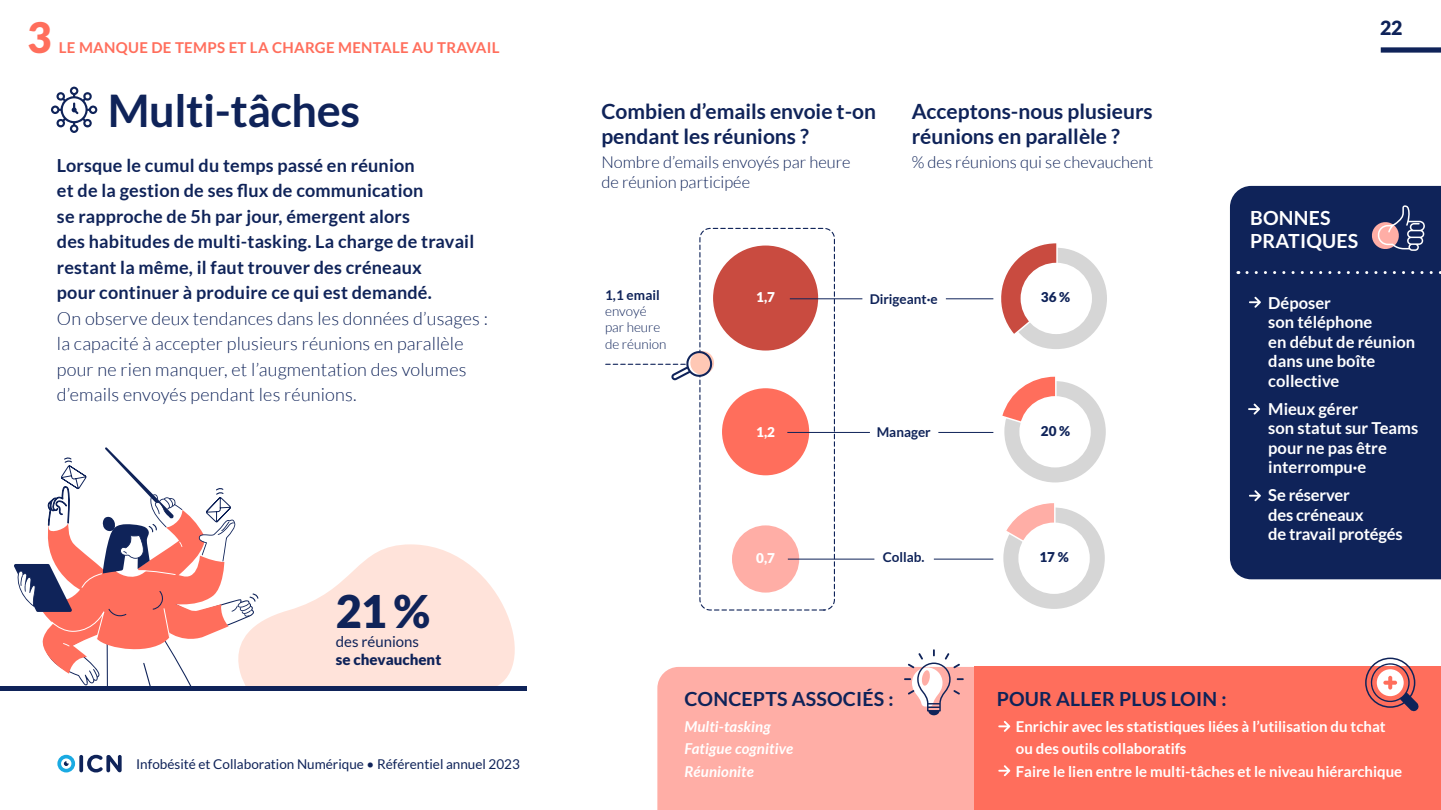
<style>
.page{position:relative;width:1441px;height:810px;background:#fff}
.page>*{position:absolute;margin:0;border:0;box-sizing:border-box;transform-origin:0 0}
.t1{font:700 45px "Lato";letter-spacing:-.01em;color:#0f2359}
.t2{font:900 45px "Lato";color:#0f2359}
.t3{font:900 42px "Lato";color:#ff6e5c}
.t4{font:700 21px/25.2px "Lato";color:#0f2359}
.t5{font:700 19.5px "Lato";letter-spacing:.01em;color:#0f2359}
.t6{font:700 19.5px/23.4px "Lato";letter-spacing:.01em;color:#fff}
.t7{font:900 19.5px "Lato";color:#0f2359}
.t8{font:700 18px/25.5px "Lato";letter-spacing:.01em;color:#0f2359}
.t9{font:700 16.5px/19.5px "Lato";color:#fff}
.t10{font:300 16.5px/19.8px "Lato";color:#0f2359}
.t11{font:700 15px/22.5px "Lato";color:#fff}
.t12{font:700 15px "Lato";letter-spacing:.02em;color:#ff6e5c}
.t13{font:italic 700 15px "Lato";letter-spacing:.01em;color:#fff}
.t14{font:900 15px/18px "Lato";color:#0f2359}
.t15{font:13.5px "Lato";color:#0f2359}
.t16{font:300 13.5px/16.2px "Lato";color:#0f2359}
.t17{font:700 13.5px "Lato";color:#0f2359}
.t18{font:900 13.5px "Lato";color:#fff}
.t19{font:900 13.5px "Lato";color:#0f2359}
.s1{font-weight:300}
.s2{font-weight:400}
.s3{font-weight:700}
</style>
<div class="page">
<div style="left:1380px;top:47px;width:60px;height:6px;background:#0f2359"></div>
<svg style="left:79px;top:755px;width:4px;height:17px"></svg>
<svg style="left:87px;top:755px;width:35px;height:17px"></svg>
<svg style="left:57px;top:755px;width:18px;height:17px"></svg>
<svg style="left:14px;top:447px;width:513px;height:243px"></svg>
<div style="left:1229px;top:186px;width:211px;height:393px;background:#0f2359"></div>
<svg style="left:1248px;top:297px;width:12px;height:11px"></svg>
<svg style="left:1370px;top:205px;width:54px;height:46px;background:#5f5c7f"></svg>
<svg style="left:1246px;top:271px;width:195px;height:3px"></svg>
<hr style="left:0;top:687px;width:526px;height:4px;background:#0f2359">
<div style="left:657px;top:667px;width:317px;height:143px;background:#ffaea6"></div>
<div style="left:974px;top:667px;width:466px;height:143px;background:#ff6e5c"></div>
<svg style="left:903px;top:649px;width:60px;height:66px"></svg>
<div style="left:1364px;top:658px;width:50px;height:50px;border:2px solid #0f2359;border-radius:50%"></div>
<svg style="left:1369px;top:663px;width:49px;height:48px"></svg>
<svg style="left:998px;top:721px;width:12px;height:11px"></svg>
<svg style="left:998px;top:765px;width:12px;height:11px"></svg>
<svg style="left:1247px;top:404px;width:12px;height:11px"></svg>
<svg style="left:1248px;top:490px;width:12px;height:11px"></svg>
<svg style="left:51px;top:87px;width:46px;height:46px"></svg>
<svg style="left:1001px;top:243px;width:105px;height:106px"></svg>
<div style="left:1020px;top:263px;width:71px;height:71px;background:#fff;border-radius:50%"></div>
<svg style="left:1002px;top:376px;width:103px;height:106px"></svg>
<div style="left:1019px;top:396px;width:71px;height:71px;background:#fff;border-radius:50%"></div>
<svg style="left:1003px;top:503px;width:101px;height:106px"></svg>
<div style="left:1018px;top:523px;width:71px;height:71px;background:#fff;border-radius:50%"></div>
<div style="left:731px;top:525px;width:68px;height:68px;background:#ffaea6;border-radius:34px"></div>
<div style="left:722px;top:388px;width:87px;height:87px;background:#ff6e5c;border-radius:44px"></div>
<div style="left:713px;top:246px;width:105px;height:105px;background:#c94b40;border-radius:53px"></div>
<hr style="left:789px;top:298px;width:73px;height:1px;background:#0f2359">
<hr style="left:945px;top:298px;width:48px;height:1px;background:#0f2359">
<hr style="left:787px;top:432px;width:82px;height:1px;background:#0f2359">
<hr style="left:938px;top:432px;width:55px;height:1px;background:#0f2359">
<hr style="left:787px;top:559px;width:87px;height:1px;background:#0f2359">
<hr style="left:933px;top:559px;width:60px;height:1px;background:#0f2359">
<div style="left:699px;top:228px;width:135px;height:383px;border:1px dashed #0f2359;border-radius:10px"></div>
<svg style="left:605px;top:350px;width:109px;height:30px"></svg>
<h2 class="t3" style="left:27px;top:13px;width:26px">3</h2>
<p class="t12" style="left:59px;top:39px;width:442px">LE MANQUE DE TEMPS ET LA CHARGE MENTALE AU TRAVAIL</p>
<p class="t1" style="left:108px;top:85px;width:254px">Multi-tâches</p>
<p class="t8" style="left:57px;top:152px;width:432px">Lorsque le cumul du temps passé en réunion<br>et de la gestion de ses flux de communication<br>se rapproche de 5h par jour, émergent alors<br>des habitudes de multi-tasking. La charge de travail restant la même, il faut trouver des créneaux<br>pour continuer à produire ce qui est demandé.<br><span class="s1">On observe deux tendances dans les données d’usages : la capacité à accepter plusieurs réunions en parallèle pour ne rien manquer, et l’augmentation des volumes d’emails envoyés pendant les réunions.</span></p>
<p class="t2" style="left:336px;top:585px;width:96px">21 %</p>
<p class="t14" style="left:336px;top:633px;width:107px"><span class="s2">des réunions<br></span>se chevauchent</p>
<p class="t15" style="left:136px;top:757px;width:385px">Infobésité et Collaboration Numérique • Référentiel annuel 2023</p>
<p class="t4" style="left:601px;top:98px;width:276px">Combien d’emails envoie t-on pendant les réunions ?</p>
<p class="t10" style="left:601px;top:153px;width:251px">Nombre d’emails envoyés par heure de réunion participée</p>
<p class="t4" style="left:911px;top:98px;width:242px">Acceptons-nous plusieurs réunions en parallèle ?</p>
<p class="t10" style="left:911px;top:153px;width:243px">% des réunions qui se chevauchent</p>
<p class="t16" style="left:605px;top:287px;width:63px"><span class="s3">1,1 email </span>envoyé par heure de réunion</p>
<p class="t18" style="left:756px;top:290px;width:20px">1,7</p>
<p class="t18" style="left:756px;top:424px;width:20px">1,2</p>
<p class="t17" style="left:869px;top:292px;width:70px">Dirigeant·e</p>
<p class="t19" style="left:1040px;top:290px;width:31px">36 %</p>
<p class="t17" style="left:876px;top:424px;width:56px">Manager</p>
<p class="t19" style="left:1040px;top:423px;width:31px">20 %</p>
<p class="t18" style="left:756px;top:550px;width:20px">0,7</p>
<p class="t17" style="left:882px;top:550px;width:43px">Collab.</p>
<p class="t19" style="left:1039px;top:549px;width:31px">17 %</p>
<p class="t7" style="left:1379px;top:17px;width:24px">22</p>
<p class="t6" style="left:1249px;top:206px;width:110px">BONNES<br>PRATIQUES</p>
<p class="t9" style="left:1267px;top:293px;width:148px">Déposer<br>son téléphone<br>en début de réunion dans une boîte collective</p>
<p class="t9" style="left:1267px;top:399px;width:151px">Mieux gérer<br>son statut sur Teams pour ne pas être interrompu·e</p>
<p class="t9" style="left:1267px;top:485px;width:136px">Se réserver<br>des créneaux<br>de travail protégés</p>
<p class="t5" style="left:684px;top:687px;width:211px">CONCEPTS ASSOCIÉS :</p>
<p class="t5" style="left:996px;top:687px;width:231px">POUR ALLER PLUS LOIN :</p>
<p class="t13" style="left:684px;top:718px;width:88px">Multi-tasking</p>
<p class="t13" style="left:684px;top:740px;width:110px">Fatigue cognitive</p>
<p class="t13" style="left:684px;top:763px;width:71px">Réunionite</p>
<p class="t11" style="left:1015px;top:715px;width:371px">Enrichir avec les statistiques liées à l’utilisation du tchat ou des outils collaboratifs</p>
<p class="t11" style="left:1015px;top:760px;width:388px">Faire le lien entre le multi-tâches et le niveau hiérarchique</p>
</div>
